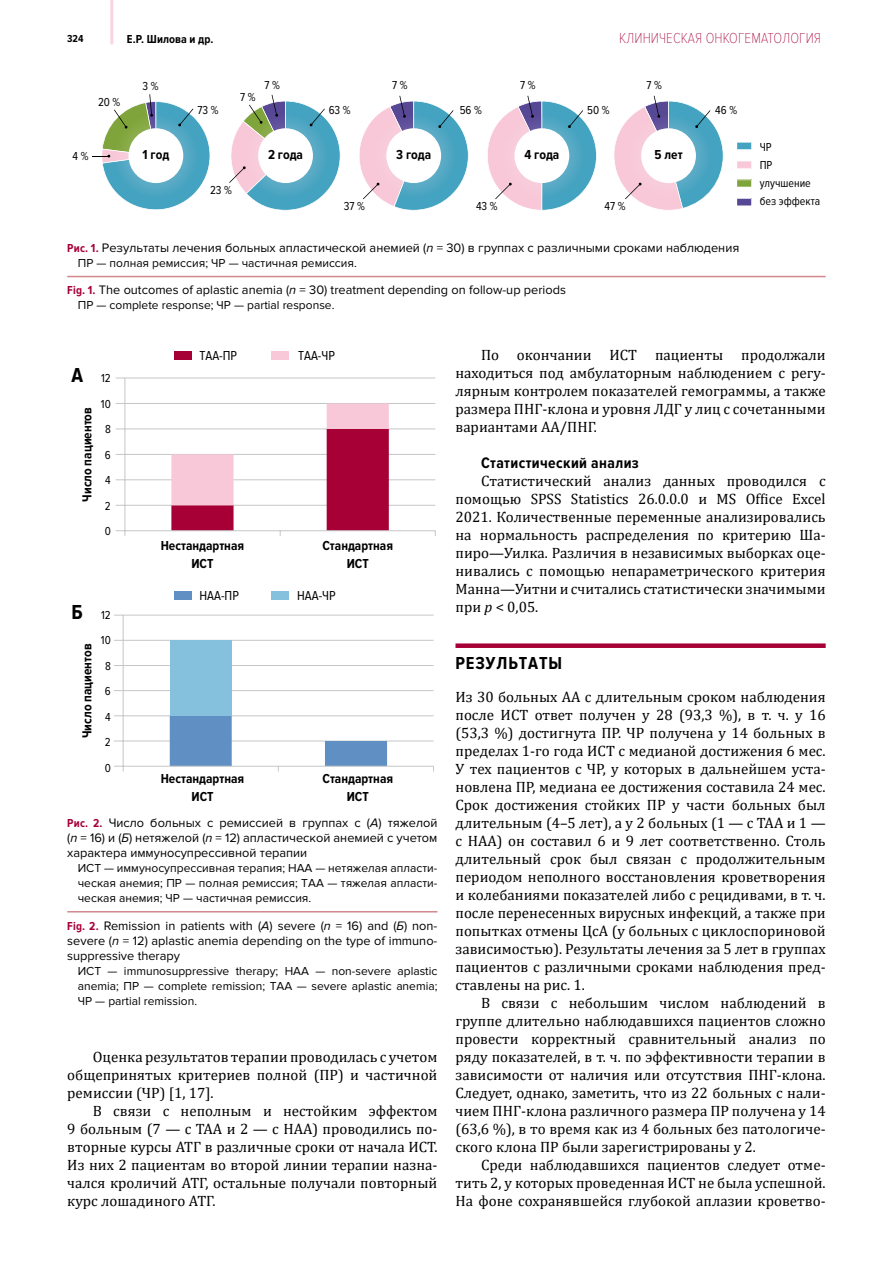
<style>
.page{position:relative;width:893px;height:1263px;background:#fff}
.page>*{position:absolute;margin:0;border:0;box-sizing:border-box;transform-origin:0 0}
.t1{font:700 21px "Proxima Nova Cond";color:#000}
.t2{font:700 18px "Proxima Nova Cond";letter-spacing:.05em;color:#000}
.t3{font:700 15.75px "Proxima Nova Cond";letter-spacing:.025em;color:#000}
.t4{font:15px/18px "Cambria";color:#000;text-align:justify}
.t5{font:100 15px "Proxima Nova Cond";letter-spacing:.005em;color:#a70037}
.t6{font:700 13.5px/18px "Proxima Nova Cond";color:#000;text-align:center}
.t7{font:13.5px "Proxima Nova Cond";color:#000}
.t8{font:12.75px/15px "Proxima Nova";color:#000;text-align:justify}
.t9{font:12px/15px "Proxima Nova";color:#000;text-align:justify}
.t10{font:12px/25.5px "Proxima Nova Cond";color:#000}
.t11{font:700 12px "Proxima Nova Cond";letter-spacing:.005em;color:#000}
.t12{font:700 10.5px "Proxima Nova Cond";color:#000}
.s1{font-family:"Proxima Nova Cond";font-weight:700;font-size:12px;color:#a70037}
.s2{font-style:italic}
.s3{font-weight:700;font-size:21px}
</style>
<div class="page">
<hr style="left:110px;top:0;width:3px;height:44px;background:#fad5e0">
<svg style="left:737px;top:142px;width:15px;height:8px"></svg>
<svg style="left:737px;top:161px;width:15px;height:8px"></svg>
<svg style="left:737px;top:179px;width:15px;height:8px"></svg>
<svg style="left:737px;top:198px;width:15px;height:8px"></svg>
<svg style="left:614px;top:96px;width:109px;height:114px"></svg>
<svg style="left:487px;top:96px;width:110px;height:115px"></svg>
<svg style="left:359px;top:96px;width:110px;height:115px"></svg>
<svg style="left:229px;top:95px;width:112px;height:116px"></svg>
<svg style="left:92px;top:94px;width:118px;height:116px"></svg>
<hr style="left:125px;top:378px;width:310px;height:1px;background:#c5c6c6">
<hr style="left:125px;top:403px;width:310px;height:1px;background:#c5c6c6">
<hr style="left:125px;top:429px;width:310px;height:1px;background:#c5c6c6">
<hr style="left:125px;top:454px;width:310px;height:1px;background:#c5c6c6">
<hr style="left:125px;top:479px;width:310px;height:1px;background:#c5c6c6">
<hr style="left:125px;top:505px;width:310px;height:1px;background:#c5c6c6">
<hr style="left:125px;top:378px;width:1px;height:153px;background:#c5c6c6">
<hr style="left:125px;top:530px;width:310px;height:1px;background:#c5c6c6">
<svg style="left:171px;top:403px;width:218px;height:133px"></svg>
<svg style="left:116px;top:530px;width:10px;height:6px"></svg>
<hr style="left:123px;top:615px;width:310px;height:1px;background:#c5c6c6">
<hr style="left:123px;top:640px;width:310px;height:1px;background:#c5c6c6">
<hr style="left:123px;top:665px;width:310px;height:1px;background:#c5c6c6">
<hr style="left:123px;top:690px;width:310px;height:1px;background:#c5c6c6">
<hr style="left:123px;top:715px;width:310px;height:1px;background:#c5c6c6">
<hr style="left:123px;top:741px;width:310px;height:1px;background:#c5c6c6">
<div style="left:170px;top:640px;width:62px;height:76px;background:#85c1dd"></div>
<hr style="left:123px;top:615px;width:1px;height:151px;background:#c5c6c6">
<hr style="left:123px;top:766px;width:310px;height:1px;background:#c5c6c6">
<svg style="left:170px;top:716px;width:217px;height:55px"></svg>
<svg style="left:114px;top:766px;width:10px;height:5px"></svg>
<div style="left:174px;top:351px;width:18px;height:9px;background:#a70037"></div>
<div style="left:271px;top:351px;width:18px;height:9px;background:#f8c8d8"></div>
<div style="left:174px;top:591px;width:18px;height:9px;background:#608fc4"></div>
<div style="left:271px;top:591px;width:18px;height:9px;background:#85c1dd"></div>
<hr style="left:67px;top:276px;width:759px;height:1px;background:#d3888e">
<hr style="left:67px;top:911px;width:370px;height:1px;background:#d3888e">
<div style="left:455px;top:643px;width:371px;height:5px;background:#a70037"></div>
<p class="t12" style="left:67px;top:33px;width:18px">324</p>
<p class="t11" style="left:127px;top:32px;width:88px">Е.Р. Шилова и др.</p>
<p class="t5" style="left:619px;top:30px;width:203px">КЛИНИЧЕСКАЯ ОНКОГЕМАТОЛОГИЯ</p>
<p class="t10" style="left:98px;top:89px;width:24px">20 %</p>
<p class="t10" style="left:73px;top:144px;width:17px">4 %</p>
<p class="t10" style="left:143px;top:73px;width:18px">3 %</p>
<p class="t10" style="left:264px;top:73px;width:17px">7 %</p>
<p class="t10" style="left:392px;top:73px;width:17px">7 %</p>
<p class="t10" style="left:520px;top:73px;width:17px">7 %</p>
<p class="t10" style="left:240px;top:85px;width:17px">7 %</p>
<p class="t10" style="left:197px;top:98px;width:23px">73 %</p>
<p class="t10" style="left:329px;top:98px;width:23px">63 %</p>
<p class="t10" style="left:460px;top:98px;width:24px">56 %</p>
<p class="t10" style="left:587px;top:98px;width:24px">50 %</p>
<p class="t10" style="left:646px;top:73px;width:17px">7 %</p>
<p class="t10" style="left:715px;top:98px;width:23px">46 %</p>
<p class="t6" style="left:143px;top:146px;width:28px">1 год</p>
<p class="t6" style="left:268px;top:146px;width:37px">2 года</p>
<p class="t6" style="left:396px;top:146px;width:36px">3 года</p>
<p class="t6" style="left:524px;top:146px;width:36px">4 года</p>
<p class="t6" style="left:654px;top:146px;width:30px">5 лет</p>
<p class="t10" style="left:760px;top:138px;width:62px;line-height:18px">ЧР<br>ПР улучшение без эффекта</p>
<p class="t10" style="left:210px;top:178px;width:23px">23 %</p>
<p class="t10" style="left:344px;top:194px;width:23px">37 %</p>
<p class="t10" style="left:476px;top:194px;width:23px">43 %</p>
<p class="t10" style="left:604px;top:194px;width:22px">47 %</p>
<p class="t8" style="left:67px;top:240px;width:673px"><span class="s1">Рис. 1.</span> Результаты лечения больных апластической анемией (<span class="s2">n</span> = 30) в группах с различными сроками наблюдения</p>
<p class="t9" style="left:78px;top:255px;width:281px">ПР — полная ремиссия; ЧР — частичная ремиссия.</p>
<p class="t8" style="left:67px;top:283px;width:500px"><span class="s1">Fig. 1.</span> The outcomes of aplastic anemia (<span class="s2">n</span> = 30) treatment depending on follow-up periods</p>
<p class="t9" style="left:78px;top:298px;width:258px">ПР — complete response; ЧР — partial response.</p>
<p class="t10" style="left:72px;top:366px;width:41px;text-align:right"><span class="s3">А</span> 12<br>10<br>8<br>6<br>4<br>2<br>0</p>
<p class="t6" style="left:78px;top:502px;width:96px;rotate:-90deg">Число пациентов</p>
<h1 class="t1" style="left:72px;top:600px;width:13px">Б</h1>
<p class="t10" style="left:101px;top:602px;width:11px;text-align:center">12<br>10<br>8<br>6<br>4<br>2<br>0</p>
<p class="t6" style="left:78px;top:738px;width:96px;rotate:-90deg">Число пациентов</p>
<p class="t7" style="left:199px;top:348px;width:39px">ТАА-ПР</p>
<p class="t7" style="left:298px;top:348px;width:38px">ТАА-ЧР</p>
<p class="t6" style="left:161px;top:536px;width:85px">Нестандартная<br>ИСТ</p>
<p class="t6" style="left:322px;top:536px;width:72px">Стандартная<br>ИСТ</p>
<p class="t7" style="left:199px;top:588px;width:41px">НАА-ПР</p>
<p class="t7" style="left:297px;top:588px;width:40px">НАА-ЧР</p>
<p class="t6" style="left:161px;top:770px;width:85px">Нестандартная<br>ИСТ</p>
<p class="t6" style="left:322px;top:770px;width:72px">Стандартная<br>ИСТ</p>
<p class="t8" style="left:67px;top:815px;width:372px"><span class="s1">Рис. 2.</span> Число больных с ремиссией в группах с (<span class="s2">А</span>) тяжелой (<span class="s2">n</span> = 16) и (<span class="s2">Б</span>) нетяжелой (<span class="s2">n</span> = 12) апластической анемией с учетом характера иммуносупрессивной терапии</p>
<p class="t9" style="left:78px;top:860px;width:361px">ИСТ — иммуносупрессивная терапия; НАА — нетяжелая апласти&shy;ческая анемия; ПР — полная ремиссия; ТАА — тяжелая апласти&shy;ческая анемия; ЧР — частичная ремиссия.</p>
<p class="t8" style="left:67px;top:918px;width:372px"><span class="s1">Fig. 2.</span> Remission in patients with (<span class="s2">А</span>) severe (<span class="s2">n</span> = 16) and (<span class="s2">Б</span>) non&shy;severe (<span class="s2">n</span> = 12) aplastic anemia depending on the type of immuno&shy;suppressive therapy</p>
<p class="t9" style="left:78px;top:963px;width:361px">ИСТ — immunosuppressive therapy; НАА — non-severe aplastic anemia; ПР — complete remission; ТАА — severe aplastic anemia; ЧР — partial remission.</p>
<p class="t4" style="left:67px;top:1048px;width:372px;text-indent:26px">Оценка результатов терапии проводилась с учетом общепринятых критериев полной (ПР) и частичной ремиссии (ЧР) [1, 17].</p>
<p class="t4" style="left:67px;top:1102px;width:372px;text-indent:26px">В связи с неполным и нестойким эффектом 9 больным (7 — с ТАА и 2 — с НАА) проводились по&shy;вторные курсы АТГ в различные сроки от начала ИСТ.<br>Из них 2 пациентам во второй линии терапии назна&shy;чался кроличий АТГ, остальные получали повторный курс лошадиного АТГ.</p>
<p class="t4" style="left:455px;top:346px;width:372px;text-indent:26px">По окончании ИСТ пациенты продолжали находиться под амбулаторным наблюдением с регу&shy;лярным контролем показателей гемограммы, а также размера ПНГ-клона и уровня ЛДГ у лиц с сочетанными вариантами АА/ПНГ.</p>
<p class="t3" style="left:481px;top:454px;width:159px">Статистический анализ</p>
<p class="t4" style="left:455px;top:472px;width:372px;text-indent:26px">Статистический анализ данных проводился с помощью SPSS Statistics 26.0.0.0 и MS Оffice Еxcel 2021. Количественные переменные анализировались на нормальность распределения по критерию Ша&shy;пиро—Уилка. Различия в независимых выборках оце&shy;нивались с помощью непараметрического критерия Манна—Уитни и считались статистически значимыми при <span class="s2">p</span> &lt; 0,05.</p>
<p class="t2" style="left:455px;top:653px;width:108px">РЕЗУЛЬТАТЫ</p>
<p class="t4" style="left:455px;top:688px;width:372px">Из 30 больных АА с длительным сроком наблюдения после ИСТ ответ получен у 28 (93,3 %), в т. ч. у 16 (53,3 %) достигнута ПР. ЧР получена у 14 больных в пределах 1-го года ИСТ с медианой достижения 6 мес.<br>У тех пациентов с ЧР, у которых в дальнейшем уста&shy;новлена ПР, медиана ее достижения составила 24 мес.<br>Срок достижения стойких ПР у части больных был длительным (4–5 лет), а у 2 больных (1 — с ТАА и 1 — с НАА) он составил 6 и 9 лет соответственно. Столь длительный срок был связан с продолжительным периодом неполного восстановления кроветворения и колебаниями показателей либо с рецидивами, в т. ч. после перенесенных вирусных инфекций, а также при попытках отмены ЦсА (у больных с циклоспориновой зависимостью). Результаты лечения за 5 лет в группах пациентов с различными сроками наблюдения пред&shy;ставлены на рис. 1.</p>
<p class="t4" style="left:455px;top:994px;width:372px;text-indent:26px">В связи с небольшим числом наблюдений в группе длительно наблюдавшихся пациентов сложно провести корректный сравнительный анализ по ряду показателей, в т. ч. по эффективности терапии в зависимости от наличия или отсутствия ПНГ-клона.<br>Следует, однако, заметить, что из 22 больных с нали&shy;чием ПНГ-клона различного размера ПР получена у 14 (63,6 %), в то время как из 4 больных без патологиче&shy;ского клона ПР были зарегистрированы у 2.</p>
<p class="t4" style="left:455px;top:1156px;width:372px;text-indent:26px">Среди наблюдавшихся пациентов следует отме&shy;тить 2, у которых проведенная ИСТ не была успешной.<br>На фоне сохранявшейся глубокой аплазии кроветво-</p>
</div>
